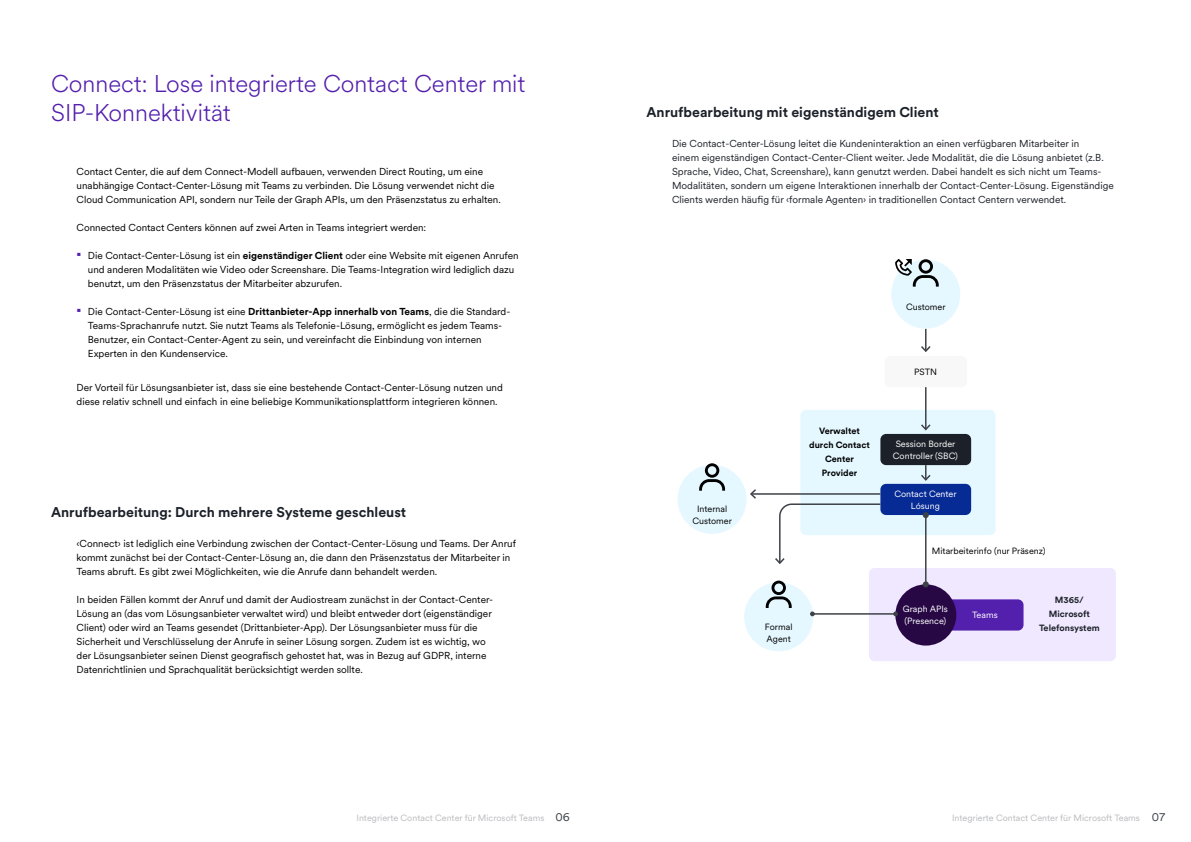
<style>
.page{position:relative;width:1191px;height:842px;background:#fff}
.page>*{position:absolute;margin:0;border:0;box-sizing:border-box;transform-origin:0 0}
.t1{font:300 24px/28.8px "Circular Spotify Text";color:#531fad}
.t2{font:700 14px "Circular XX";color:#1c2129}
.t3{font:10px/14px "Circular XX";color:#000}
.t4{font:10px/14px "Circular XX";color:#1c2129}
.t5{font:9px "Circular XX";color:#babbbe}
.t6{font:9px/12px "Circular XX";color:#fff;text-align:center}
.t7{font:9px/12px "Circular XX";color:#000}
.t8{font:700 9px/14px "Circular XX";color:#000;text-align:center}
.t9{font:700 9px/14px "Circular XX";color:#1c2129;text-align:center}
.s1{font-family:"Segoe UI";font-size:14px;color:#531fad}
.s2{font-weight:700}
.s3{font-size:12px;color:#3d4248}
</style>
<div class="page">
<div style="left:744px;top:582px;width:69px;height:69px;background:#e5f8ff;border-radius:50%"></div>
<svg style="left:765px;top:581px;width:26px;height:27px"></svg>
<div style="left:869px;top:568px;width:246px;height:93px;background:#f0e8ff;border-radius:6px"></div>
<div style="left:947px;top:599px;width:76px;height:31px;background:#531fad;border-radius:6px"></div>
<div style="left:895px;top:584px;width:61px;height:62px;background:#270845;border-radius:50%"></div>
<div style="left:800px;top:410px;width:195px;height:125px;background:#e5f8ff;border-radius:6px"></div>
<div style="left:884px;top:356px;width:83px;height:31px;background:#f8f8f9;border-radius:6px"></div>
<div style="left:880px;top:434px;width:91px;height:31px;background:#1c2129;border-radius:6px"></div>
<div style="left:880px;top:484px;width:91px;height:31px;background:#072b95;border-radius:6px"></div>
<svg style="left:919px;top:465px;width:13px;height:16px"></svg>
<svg style="left:921px;top:329px;width:10px;height:23px"></svg>
<hr style="left:925px;top:387px;width:1px;height:42px;background:#3d4248">
<svg style="left:921px;top:423px;width:10px;height:8px"></svg>
<hr style="left:925px;top:515px;width:1px;height:69px;background:#3d4248">
<svg style="left:922px;top:512px;width:6px;height:6px"></svg>
<svg style="left:922px;top:581px;width:6px;height:6px"></svg>
<hr style="left:812px;top:613px;width:83px;height:2px;background:#3d4248">
<svg style="left:893px;top:611px;width:5px;height:5px"></svg>
<svg style="left:810px;top:611px;width:5px;height:5px"></svg>
<hr style="left:751px;top:493px;width:129px;height:2px;background:#3d4248">
<svg style="left:750px;top:489px;width:7px;height:10px"></svg>
<svg style="left:775px;top:503px;width:107px;height:61px"></svg>
<div style="left:891px;top:260px;width:69px;height:69px;background:#e5f8ff;border-radius:50%"></div>
<div style="left:677px;top:465px;width:69px;height:69px;background:#e5f8ff;border-radius:50%"></div>
<svg style="left:699px;top:463px;width:26px;height:28px"></svg>
<svg style="left:895px;top:259px;width:43px;height:28px"></svg>
<h1 class="t1" style="left:51px;top:69px;width:476px">Connect: Lose integrierte Contact Center mit<br>SIP-Konnektivität</h1>
<p class="t3" style="left:77px;top:164px;width:426px">Contact Center, die auf dem Connect-Modell aufbauen, verwenden Direct Routing, um eine unabhängige Contact-Center-Lösung mit Teams zu verbinden. Die Lösung verwendet nicht die<br>Cloud Communication API, sondern nur Teile der Graph APIs, um den Präsenzstatus zu erhalten.</p>
<p class="t3" style="left:77px;top:220px;width:351px">Connected Contact Centers können auf zwei Arten in Teams integriert werden:</p>
<p class="t3" style="left:88px;top:248px;width:432px;text-indent:-11px"><span class="s1">▪</span> Die Contact-Center-Lösung ist ein <span class="s2">eigenständiger Client</span> oder eine Website mit eigenen Anrufen und anderen Modalitäten wie Video oder Screenshare. Die Teams-Integration wird lediglich dazu benutzt, um den Präsenzstatus der Mitarbeiter abzurufen.</p>
<p class="t3" style="left:88px;top:304px;width:424px;text-indent:-11px"><span class="s1">▪</span> Die Contact-Center-Lösung ist eine <span class="s2">Drittanbieter-App innerhalb von Teams</span>, die die Standard-Teams-Sprachanrufe nutzt. Sie nutzt Teams als Telefonie-Lösung, ermöglicht es jedem Teams-Benutzer, ein Contact-Center-Agent zu sein, und vereinfacht die Einbindung von internen Experten in den Kundenservice.</p>
<p class="t3" style="left:77px;top:380px;width:428px">Der Vorteil für Lösungsanbieter ist, dass sie eine bestehende Contact-Center-Lösung nutzen und diese relativ schnell und einfach in eine beliebige Kommunikationsplattform integrieren können.</p>
<h2 class="t2" style="left:51px;top:502px;width:357px">Anrufbearbeitung: Durch mehrere Systeme geschleust</h2>
<p class="t3" style="left:77px;top:536px;width:441px">‹Connect› ist lediglich eine Verbindung zwischen der Contact-Center-Lösung und Teams. Der Anruf kommt zunächst bei der Contact-Center-Lösung an, die dann den Präsenzstatus der Mitarbeiter in<br>Teams abruft. Es gibt zwei Möglichkeiten, wie die Anrufe dann behandelt werden.</p>
<p class="t3" style="left:77px;top:592px;width:418px">In beiden Fällen kommt der Anruf und damit der Audiostream zunächst in der Contact-Center-Lösung an (das vom Lösungsanbieter verwaltet wird) und bleibt entweder dort (eigenständiger Client) oder wird an Teams gesendet (Drittanbieter-App). Der Lösungsanbieter muss für die Sicherheit und Verschlüsselung der Anrufe in seiner Lösung sorgen. Zudem ist es wichtig, wo der Lösungsanbieter seinen Dienst geografisch gehostet hat, was in Bezug auf GDPR, interne Datenrichtlinien und Sprachqualität berücksichtigt werden sollte.</p>
<h2 class="t2" style="left:646px;top:102px;width:294px">Anrufbearbeitung mit eigenständigem Client</h2>
<p class="t4" style="left:672px;top:136px;width:443px">Die Contact-Center-Lösung leitet die Kundeninteraktion an einen verfügbaren Mitarbeiter in<br>einem eigenständigen Contact-Center-Client weiter. Jede Modalität, die die Lösung anbietet (z.B.<br>Sprache, Video, Chat, Screenshare), kann genutzt werden. Dabei handelt es sich nicht um Teams-Modalitäten, sondern um eigene Interaktionen innerhalb der Contact-Center-Lösung. Eigenständige Clients werden häufig für ‹formale Agenten› in traditionellen Contact Centern verwendet.</p>
<p class="t7" style="left:906px;top:300px;width:41px">Customer</p>
<p class="t7" style="left:692px;top:502px;width:41px;text-align:center">Internal<br>Customer</p>
<p class="t8" style="left:809px;top:423px;width:62px">Verwaltet durch Contact<br>Center<br>Provider</p>
<p class="t7" style="left:765px;top:620px;width:29px">Formal<br>Agent</p>
<p class="t7" style="left:914px;top:365px;width:25px">PSTN</p>
<p class="t6" style="left:893px;top:437px;width:66px">Session Border<br>Controller (SBC)</p>
<p class="t6" style="left:894px;top:487px;width:64px">Contact Center<br>Lósung</p>
<p class="t7" style="left:932px;top:544px;width:115px">Mitarbeiterinfo (nur Präsenz)</p>
<p class="t6" style="left:902px;top:603px;width:47px;text-align:left">Graph APIs (Presence)</p>
<p class="t6" style="left:972px;top:609px;width:27px">Teams</p>
<p class="t9" style="left:1039px;top:593px;width:62px">M365/<br>Microsoft<br>Telefonsystem</p>
<p class="t5" style="left:356px;top:812px;width:215px">Integrierte Contact Center für Microsoft Teams <span class="s3">06</span></p>
<p class="t5" style="left:952px;top:812px;width:215px">Integrierte Contact Center für Microsoft Teams <span class="s3">07</span></p>
</div>
